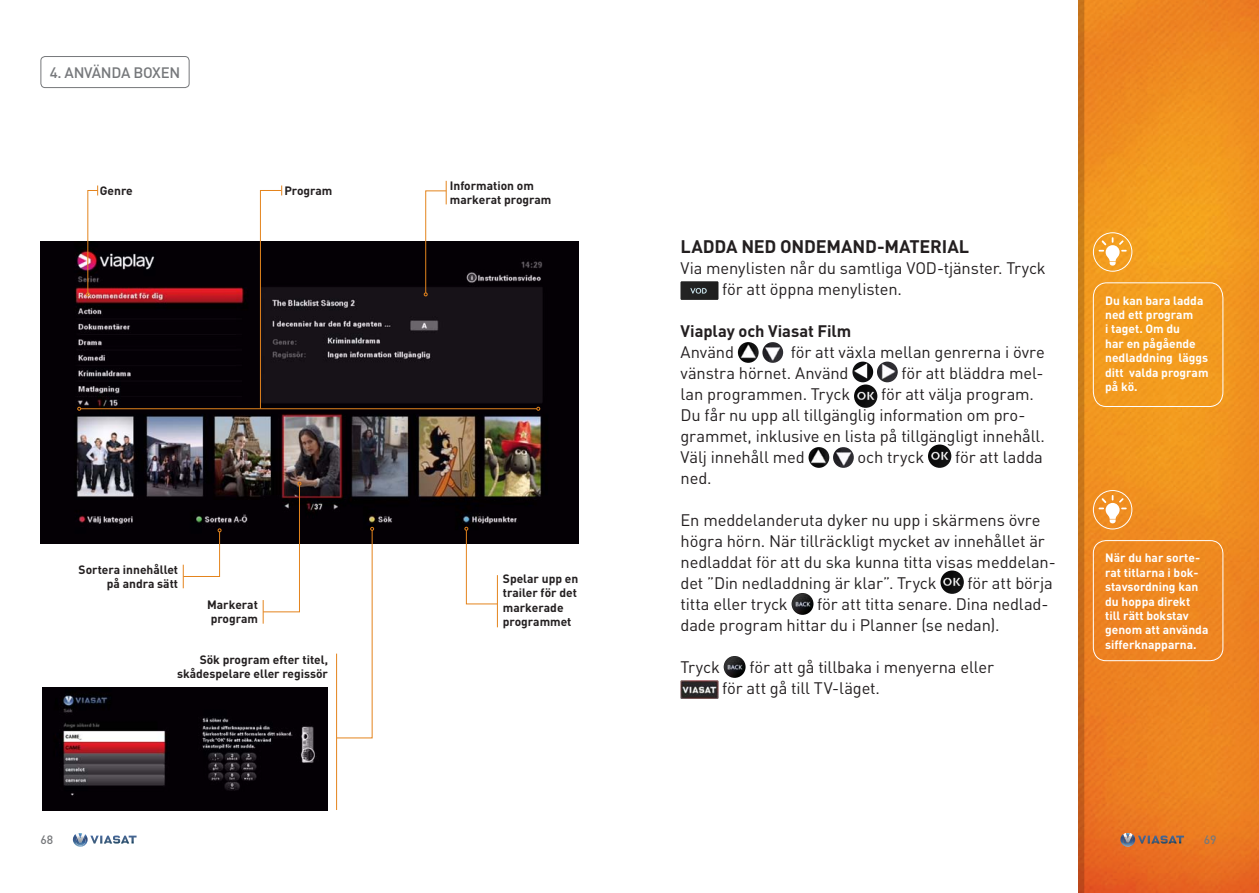
<style>
.page{position:relative;width:1259px;height:893px;background:#fff}
.page>*{position:absolute;margin:0;border:0;box-sizing:border-box;transform-origin:0 0}
.Rubrik_nivå_2{font:700 18px "DIN";letter-spacing:-.015em;color:#231f20}
.Brödtext{font:16.5px/21px "DIN";letter-spacing:-.01em;color:#231f20}
.Rubrik_nivå_3{font:700 16.5px "DIN";letter-spacing:-.005em;color:#231f20}
.t1{font:500 15px "DIN";letter-spacing:-.02em;color:#76787b}
.t2{font:700 12px/14.4px "DIN";color:#fff}
.Notistext{font:700 12px/14.4px "DIN";color:#231f20}
.t3{font:500 12px "DIN";color:#76787b}
</style>
<div class="page">
<div style="left:40px;top:56px;width:149px;height:32px;border:1px solid #76787b;border-radius:4px"></div>
<svg style="left:73px;top:833px;width:64px;height:14px"></svg>
<img style="left:40px;top:241px;width:538px;height:303px">
<hr style="left:497px;top:575px;width:1px;height:52px;background:#e4841d">
<hr style="left:336px;top:654px;width:1px;height:156px;background:#e4841d">
<svg style="left:86px;top:185px;width:12px;height:111px"></svg>
<svg style="left:424px;top:181px;width:23px;height:115px"></svg>
<svg style="left:260px;top:185px;width:22px;height:223px"></svg>
<hr style="left:81px;top:408px;width:456px;height:1px;background:#e4841d">
<svg style="left:77px;top:407px;width:4px;height:4px"></svg>
<svg style="left:536px;top:407px;width:4px;height:4px"></svg>
<svg style="left:262px;top:482px;width:39px;height:142px"></svg>
<svg style="left:336px;top:527px;width:38px;height:212px"></svg>
<img style="left:43px;top:687px;width:285px;height:123px">
<svg style="left:464px;top:527px;width:34px;height:78px"></svg>
<img style="left:680px;top:281px;width:38px;height:19px">
<img style="left:738px;top:342px;width:20px;height:21px;border-radius:10px">
<img style="left:762px;top:342px;width:21px;height:21px;border-radius:10px">
<img style="left:852px;top:362px;width:21px;height:20px;border-radius:10px">
<img style="left:877px;top:362px;width:20px;height:20px;border-radius:10px">
<img style="left:854px;top:384px;width:23px;height:24px;border-radius:12px">
<img style="left:808px;top:447px;width:21px;height:21px;border-radius:10px">
<img style="left:833px;top:447px;width:21px;height:21px;border-radius:10px">
<img style="left:928px;top:444px;width:23px;height:24px;border-radius:12px">
<img style="left:940px;top:570px;width:24px;height:24px;border-radius:12px">
<img style="left:791px;top:593px;width:22px;height:22px;border-radius:11px">
<img style="left:723px;top:656px;width:22px;height:22px;border-radius:11px">
<img style="left:680px;top:680px;width:38px;height:19px">
<div style="left:1074px;top:0;width:185px;height:893px;background:#231f20;opacity:.2"></div>
<div style="left:1092px;top:282px;width:131px;height:125px;background:#f39c1f"></div>
<div style="left:1093px;top:232px;width:39px;height:40px;border:1px solid #fff;border-radius:50%"></div>
<svg style="left:1098px;top:237px;width:28px;height:29px"></svg>
<div style="left:1093px;top:540px;width:130px;height:121px;border:1px solid #fff;border-radius:13px"></div>
<div style="left:1093px;top:490px;width:39px;height:39px;border:1px solid #fff;border-radius:50%"></div>
<svg style="left:1098px;top:495px;width:28px;height:28px"></svg>
<div style="left:40px;top:501px;width:237px;height:43px;background:#040005"></div>
<svg style="left:182px;top:528px;width:39px;height:60px"></svg>
<svg style="left:1120px;top:833px;width:64px;height:17px"></svg>
<p class="t1" style="left:50px;top:63px;width:132px">4. ANVÄNDA BOXEN</p>
<p class="Notistext" style="left:100px;top:183px;width:34px">Genre</p>
<p class="Notistext" style="left:284px;top:183px;width:50px">Program</p>
<p class="Notistext" style="left:79px;top:562px;width:101px;text-align:right">Sortera innehållet på andra sätt</p>
<p class="Notistext" style="left:207px;top:597px;width:52px">Markerat program</p>
<p class="t3" style="left:40px;top:832px;width:14px">68</p>
<p class="Notistext" style="left:177px;top:651px;width:152px;text-align:right">Sök program efter titel, skådespelare eller regissör</p>
<p class="Notistext" style="left:450px;top:178px;width:103px">Information om markerat program</p>
<p class="Notistext" style="left:503px;top:571px;width:77px">Spelar upp en trailer för det markerade programmet</p>
<p class="Rubrik_nivå_2" style="left:680px;top:235px;width:290px">LADDA NED ONDEMAND-MATERIAL</p>
<p class="Brödtext" style="left:722px;top:258px;width:325px;text-indent:-42px">Via menylisten når du samtliga VOD-tjänster. Tryck för att öppna menylisten.</p>
<p class="Rubrik_nivå_3" style="left:680px;top:321px;width:172px">Viaplay och Viasat Film</p>
<p class="Brödtext" style="left:680px;top:342px;width:55px">Använd</p>
<p class="Brödtext" style="left:680px;top:342px;width:366px;text-indent:110px">för att växla mellan genrerna i övre vänstra hörnet. Använd</p>
<p class="Brödtext" style="left:901px;top:363px;width:143px">för att bläddra mel-</p>
<p class="Brödtext" style="left:680px;top:384px;width:366px;text-indent:201px">för att välja program.<br>Du får nu upp all tillgänglig information om pro&shy;grammet, inklusive en lista på tillgängligt innehåll.<br>Välj innehåll med</p>
<p class="Brödtext" style="left:680px;top:384px;width:171px">lan programmen. Tryck</p>
<p class="Brödtext" style="left:857px;top:447px;width:68px">och tryck</p>
<p class="Brödtext" style="left:955px;top:447px;width:89px">för att ladda</p>
<p class="Brödtext" style="left:680px;top:468px;width:33px">ned.</p>
<p class="Brödtext" style="left:680px;top:510px;width:377px">En meddelanderuta dyker nu upp i skärmens övre högra hörn. När tillräckligt mycket av innehållet är nedladdat för att du ska kunna titta visas meddelan&shy;det ”Din nedladdning är klar”. Tryck</p>
<p class="Brödtext" style="left:967px;top:573px;width:87px">för att börja</p>
<p class="Brödtext" style="left:680px;top:594px;width:369px;text-indent:137px">för att titta senare. Dina nedlad&shy;dade program hittar du i Planner (se nedan).</p>
<p class="Brödtext" style="left:680px;top:657px;width:41px">Tryck</p>
<p class="Brödtext" style="left:722px;top:657px;width:273px;text-indent:27px">för att gå tillbaka i menyerna eller för att gå till TV-läget.</p>
<p class="Brödtext" style="left:680px;top:594px;width:109px">titta eller tryck</p>
<p class="t2" style="left:1105px;top:293px;width:105px">Du kan bara ladda ned ett program<br>i taget. Om du<br>har en pågående nedladdning läggs ditt valda program på kö.</p>
<p class="t2" style="left:1105px;top:550px;width:105px">När du har sorte&shy;rat titlarna i bok&shy;stavsordning kan du hoppa direkt till rätt bokstav genom att använda sifferknapparna.</p>
<p class="t3" style="left:1203px;top:832px;width:14px">69</p>
</div>
